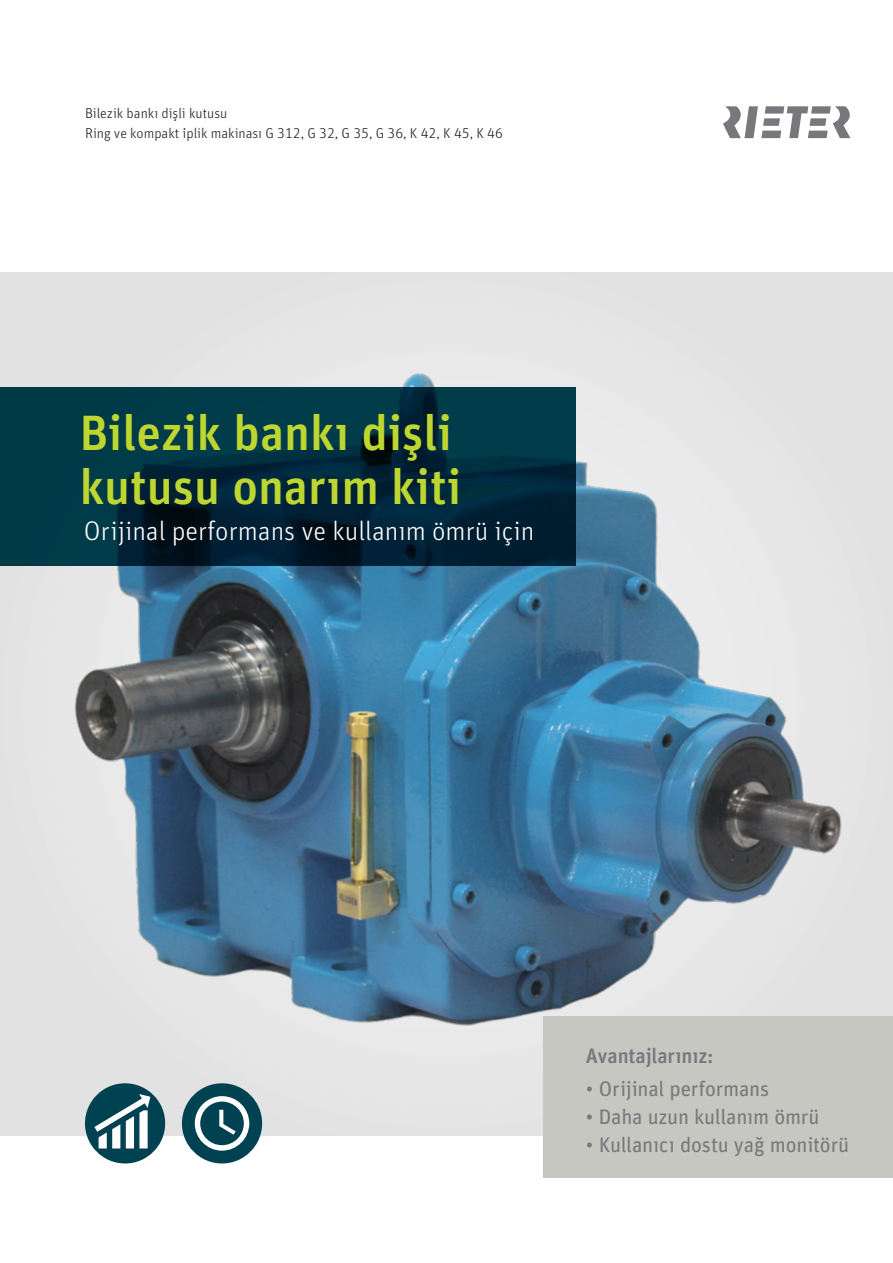
<style>
.page{position:relative;width:893px;height:1263px;background:#fff}
.page>*{position:absolute;margin:0;border:0;box-sizing:border-box;transform-origin:0 0}
.t1{font:500 49.5px/54px "Unit Pro";color:#bed630}
.t2{font:300 27px "Unit Pro";color:#fff}
.t3{font:21px "Unit Pro";letter-spacing:-.01em;color:#76787b}
.t4{font:500 21px "Unit Pro";letter-spacing:-.01em;color:#76787b}
.t5{font:300 14.25px/20.5px "Unit Pro";color:#231f20}
</style>
<div class="page">
<svg style="left:723px;top:106px;width:127px;height:32px"></svg>
<img style="left:0;top:285px;width:893px;height:850px">
<div style="left:544px;top:1016px;width:349px;height:162px;background:#c7c7c1"></div>
<svg style="left:0;top:387px;width:575px;height:179px;background:#002d3d"></svg>
<div style="left:182px;top:1083px;width:80px;height:80px;background:#004251;border-radius:50%"></div>
<svg style="left:195px;top:1096px;width:54px;height:54px"></svg>
<div style="left:85px;top:1083px;width:80px;height:80px;background:#004251;border-radius:50%"></div>
<svg style="left:94px;top:1094px;width:56px;height:54px"></svg>
<p class="t5" style="left:85px;top:102px;width:419px">Bilezik bankı dişli kutusu<br>Ring ve kompakt i̇plik makinası G 312, G 32, G 35, G 36, K 42, K 45, K 46</p>
<h1 class="t1" style="left:80px;top:402px;width:383px">Bilezik bankı dişli kutusu onarım kiti</h1>
<h2 class="t2" style="left:84px;top:512px;width:452px">Orijinal performans ve kullanım ömrü için</h2>
<h3 class="t4" style="left:586px;top:1040px;width:129px">Avantajlarınız:</h3>
<h3 class="t3" style="left:586px;top:1073px;width:185px">• Orijinal performans</h3>
<h3 class="t3" style="left:586px;top:1102px;width:235px">• Daha uzun kullanım ömrü</h3>
<h3 class="t3" style="left:586px;top:1130px;width:265px">• Kullanıcı dostu yağ monitörü</h3>
</div>
